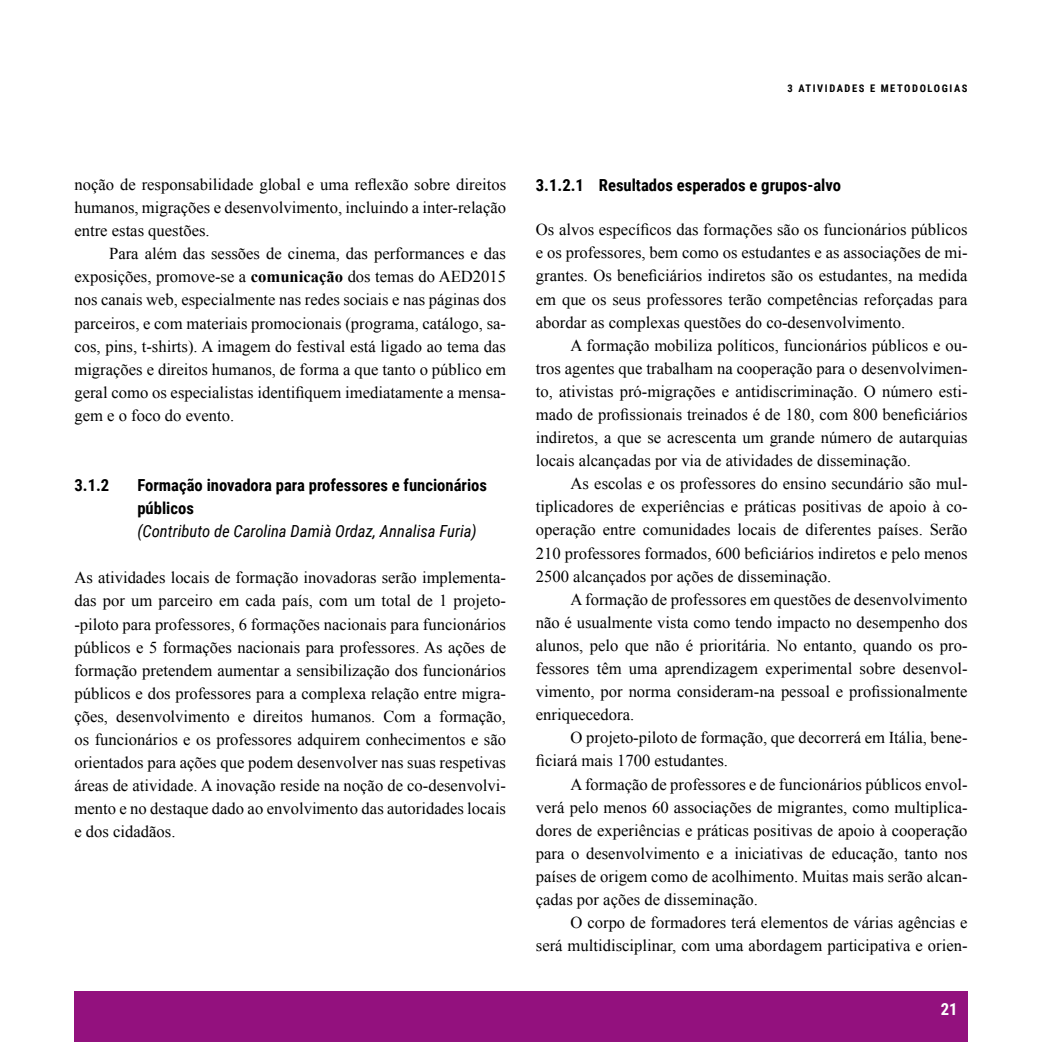
<style>
.page{position:relative;width:1042px;height:1042px;background:#fff}
.page>*{position:absolute;margin:0;border:0;box-sizing:border-box;transform-origin:0 0}
.t1{font:16.62px/23.1px "Times New Roman";color:#000;text-align:justify}
.t2{font:700 16.62px/23.1px "Roboto Condensed";color:#000}
.t3{font:italic 16.62px "Roboto Condensed";color:#000}
.t4{font:700 16.62px "Roboto Condensed";color:#fff}
.t5{font:700 10.5px "Roboto Condensed";letter-spacing:.15em;color:#000}
.s1{font-weight:700}
</style>
<div class="page">
<div style="left:74px;top:991px;width:893px;height:51px;background:#93117e"></div>
<p class="t5" style="left:787px;top:81px;width:182px">3 ATIVIDADES E METODOLOGIAS</p>
<p class="t1" style="left:74px;top:173px;width:433px">noção de responsabilidade global e uma reflexão sobre direitos humanos, migrações e desenvolvimento, incluindo a inter-relação entre estas questões.</p>
<p class="t1" style="left:74px;top:242px;width:433px;text-indent:35px">Para além das sessões de cinema, das performances e das exposições, promove-se a <span class="s1">comunicação</span> dos temas do AED2015 nos canais web, especialmente nas redes sociais e nas páginas dos parceiros, e com materiais promocionais (programa, catálogo, sa&shy;cos, pins, t-shirts). A imagem do festival está ligado ao tema das migrações e direitos humanos, de forma a que tanto o público em geral como os especialistas identifiquem imediatamente a mensa&shy;gem e o foco do evento.</p>
<p class="t2" style="left:74px;top:473px;width:36px">3.1.2</p>
<p class="t2" style="left:137px;top:473px;width:351px">Formação inovadora para professores e funcionários públicos</p>
<p class="t3" style="left:137px;top:519px;width:341px">(Contributo de Carolina Damià Ordaz, Annalisa Furia)</p>
<p class="t1" style="left:74px;top:566px;width:433px">As atividades locais de formação inovadoras serão implementa&shy;das por um parceiro em cada país, com um total de 1 projeto--piloto para professores, 6 formações nacionais para funcionários públicos e 5 formações nacionais para professores. As ações de formação pretendem aumentar a sensibilização dos funcionários públicos e dos professores para a complexa relação entre migra&shy;ções, desenvolvimento e direitos humanos. Com a formação, os funcionários e os professores adquirem conhecimentos e são orientados para ações que podem desenvolver nas suas respetivas áreas de atividade. A inovação reside na noção de co-desenvolvi&shy;mento e no destaque dado ao envolvimento das autoridades locais e dos cidadãos.</p>
<p class="t2" style="left:536px;top:173px;width:307px">3.1.2.1 Resultados esperados e grupos-alvo</p>
<p class="t1" style="left:536px;top:218px;width:433px">Os alvos específicos das formações são os funcionários públicos e os professores, bem como os estudantes e as associações de mi&shy;grantes. Os beneficiários indiretos são os estudantes, na medida em que os seus professores terão competências reforçadas para abordar as complexas questões do co-desenvolvimento.</p>
<p class="t1" style="left:536px;top:333px;width:433px;text-indent:35px">A formação mobiliza políticos, funcionários públicos e ou&shy;tros agentes que trabalham na cooperação para o desenvolvimen&shy;to, ativistas pró-migrações e antidiscriminação. O número esti&shy;mado de profissionais treinados é de 180, com 800 beneficiários indiretos, a que se acrescenta um grande número de autarquias locais alcançadas por via de atividades de disseminação.</p>
<p class="t1" style="left:536px;top:472px;width:433px;text-indent:35px">As escolas e os professores do ensino secundário são mul&shy;tiplicadores de experiências e práticas positivas de apoio à co&shy;operação entre comunidades locais de diferentes países. Serão 210 professores formados, 600 beficiários indiretos e pelo menos 2500 alcançados por ações de disseminação.</p>
<p class="t1" style="left:536px;top:587px;width:433px;text-indent:35px">A formação de professores em questões de desenvolvimento não é usualmente vista como tendo impacto no desempenho dos alunos, pelo que não é prioritária. No entanto, quando os pro&shy;fessores têm uma aprendizagem experimental sobre desenvol&shy;vimento, por norma consideram-na pessoal e profissionalmente enriquecedora.</p>
<p class="t1" style="left:536px;top:726px;width:433px;text-indent:35px">O projeto-piloto de formação, que decorrerá em Itália, bene&shy;ficiará mais 1700 estudantes.</p>
<p class="t1" style="left:536px;top:772px;width:433px;text-indent:35px">A formação de professores e de funcionários públicos envol&shy;verá pelo menos 60 associações de migrantes, como multiplica&shy;dores de experiências e práticas positivas de apoio à cooperação para o desenvolvimento e a iniciativas de educação, tanto nos países de origem como de acolhimento. Muitas mais serão alcan&shy;çadas por ações de disseminação.</p>
<p class="t1" style="left:536px;top:911px;width:433px;text-align:right">O corpo de formadores terá elementos de várias agências e<br>será multidisciplinar, com uma abordagem participativa e orien-</p>
<p class="t4" style="left:941px;top:997px;width:18px">21</p>
</div>
